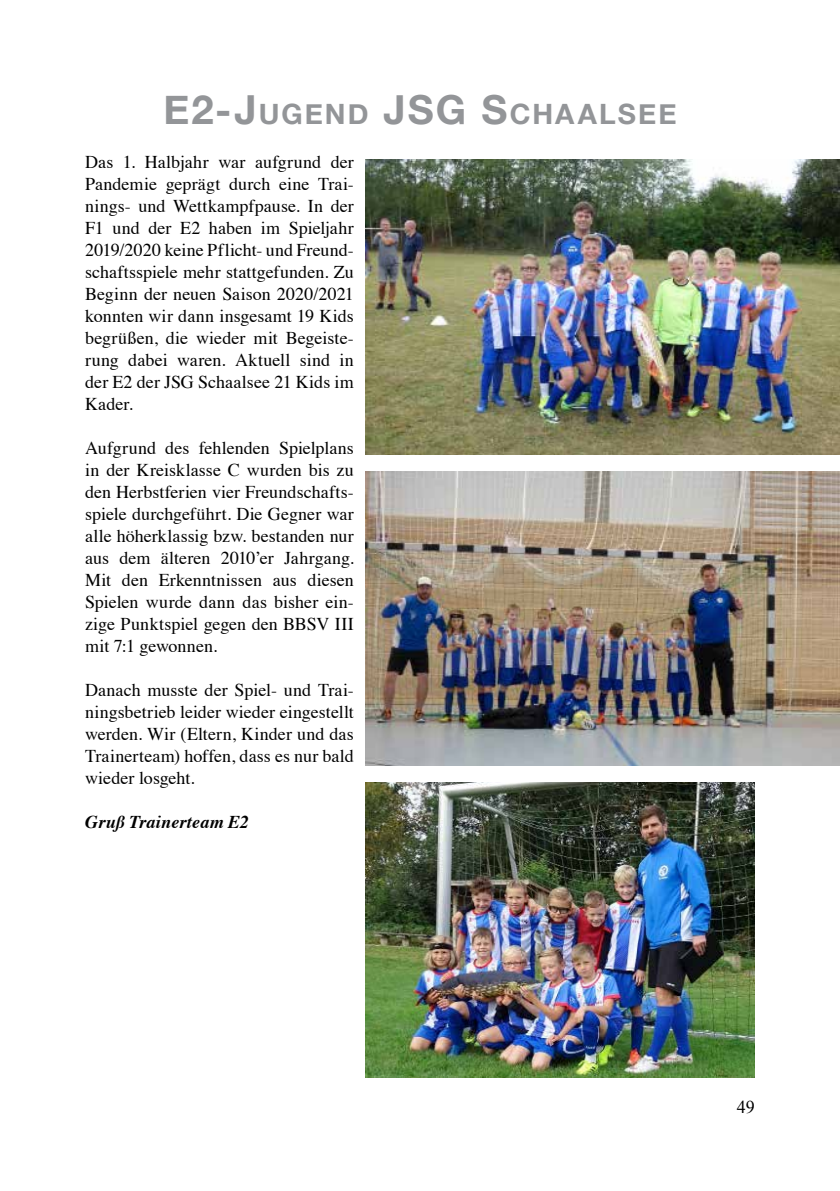
<style>
.page{position:relative;width:840px;height:1191px;background:#fff}
.page>*{position:absolute;margin:0;border:0;box-sizing:border-box;transform-origin:0 0}
.t1{font:700 28px "Helvetica Neue";letter-spacing:.075em;color:#939598}
.t2{font:18px/22px "Times";letter-spacing:.005em;color:#000;text-align:justify}
.t3{font:italic 700 18px "Times";letter-spacing:.015em;color:#000}
.t4{font:18px "Times New Roman";color:#000}
.s1{font-size:40px}
</style>
<div class="page">
<img style="left:365px;top:160px;width:474px;height:295px">
<img style="left:365px;top:471px;width:474px;height:295px">
<img style="left:365px;top:782px;width:389px;height:295px">
<h1 class="t1" style="left:163px;top:92px;width:514px"><span class="s1">E2-J</span>UGEND <span class="s1">JSG S</span>CHAALSEE</h1>
<p class="t2" style="left:85px;top:149px;width:270px">Das 1. Halbjahr war aufgrund der Pandemie geprägt durch eine Trai&shy;nings- und Wettkampfpause. In der F1 und der E2 haben im Spieljahr 2019/2020 keine Pflicht- und Freund&shy;schaftsspiele mehr stattgefunden. Zu Beginn der neuen Saison 2020/2021 konnten wir dann insgesamt 19 Kids begrüßen, die wieder mit Begeiste&shy;rung dabei waren. Aktuell sind in der E2 der JSG Schaalsee 21 Kids im Kader.</p>
<p class="t2" style="left:85px;top:435px;width:270px">Aufgrund des fehlenden Spielplans in der Kreisklasse C wurden bis zu den Herbstferien vier Freundschafts&shy;spiele durchgeführt. Die Gegner war alle höherklassig bzw. bestanden nur aus dem älteren 2010’er Jahrgang.<br>Mit den Erkenntnissen aus diesen Spielen wurde dann das bisher ein&shy;zige Punktspiel gegen den BBSV III mit 7:1 gewonnen.</p>
<p class="t2" style="left:85px;top:677px;width:270px">Danach musste der Spiel- und Trai&shy;ningsbetrieb leider wieder eingestellt werden. Wir (Eltern, Kinder und das Trainerteam) hoffen, dass es nur bald wieder losgeht.</p>
<p class="t3" style="left:85px;top:805px;width:166px">Gruß Trainerteam E2</p>
<p class="t4" style="left:736px;top:1094px;width:19px">49</p>
</div>
